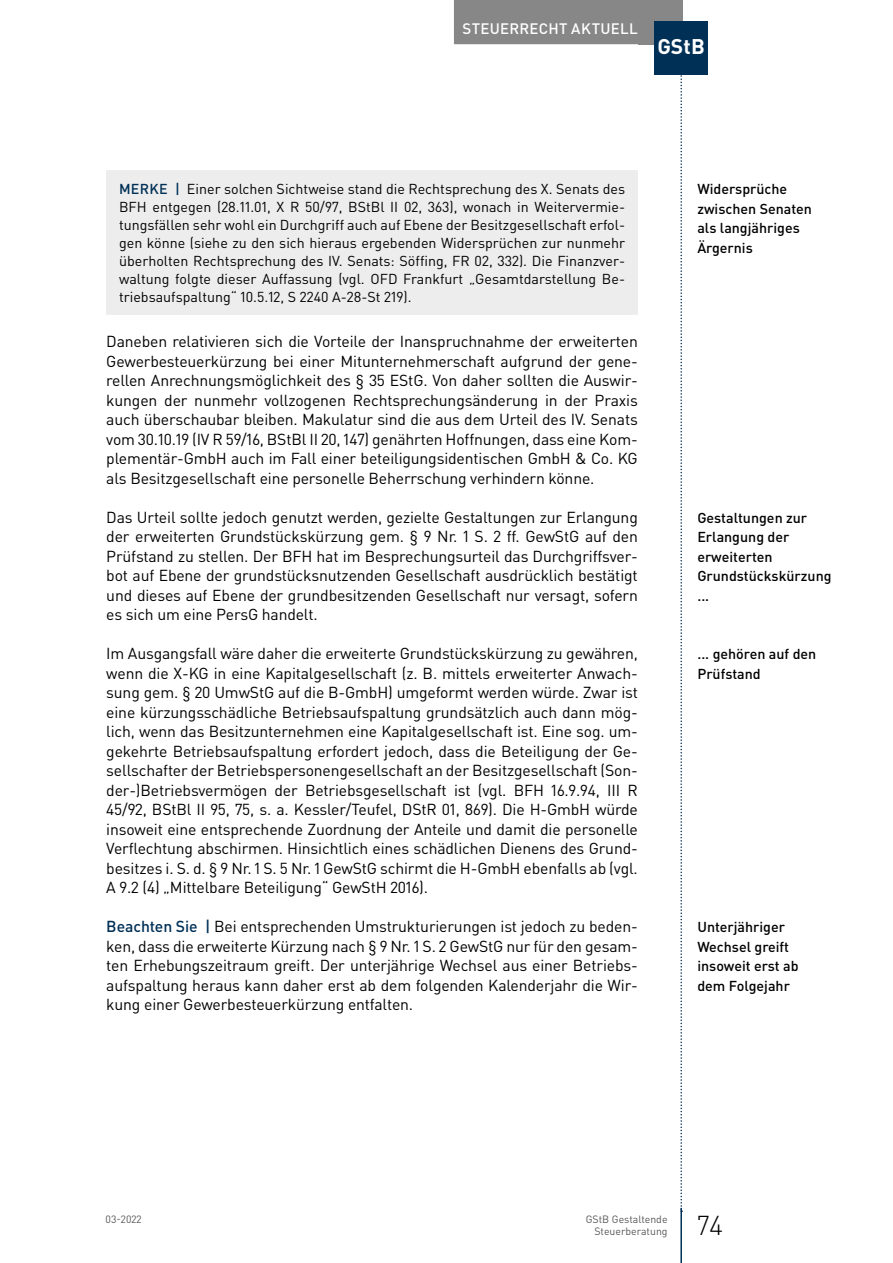
<style>
.page{position:relative;width:893px;height:1263px;background:#fff}
.page>*{position:absolute;margin:0;border:0;box-sizing:border-box;transform-origin:0 0}
.t1{font:300 27px "DIN Pro";color:#000}
.t2{font:700 21px "DIN Pro";color:#fff}
.t3{font:15.75px/19.5px "DIN Pro";letter-spacing:-.01em;color:#000;text-align:justify}
.t4{font:500 15px "DIN Pro";letter-spacing:.02em;color:#fff}
.t5{font:14.25px/18px "DIN Pro";color:#000;text-align:justify}
.t6{font:500 14.25px/19.5px "DIN Pro";color:#000}
.t7{font:500 14.25px "DIN Pro";color:#003056}
.t8{font:10.5px/12.8px "DIN Pro";color:#575756;text-align:right}
.s1{font-weight:500;color:#003056}
</style>
<div class="page">
<svg style="left:680px;top:74px;width:2px;height:1134px"></svg>
<div style="left:638px;top:0;width:44px;height:44px;background:#878787"></div>
<hr style="left:680px;top:1208px;width:2px;height:55px;background:#003056">
<div style="left:454px;top:0;width:192px;height:44px;background:#878787"></div>
<div style="left:655px;top:21px;width:53px;height:53px;background:#003056"></div>
<div style="left:106px;top:170px;width:532px;height:144px;background:#ededed"></div>
<p class="t4" style="left:462px;top:18px;width:177px">Steuerrecht aktuell</p>
<h2 class="t2" style="left:657px;top:32px;width:49px">GStB</h2>
<p class="t5" style="left:119px;top:179px;width:508px;text-indent:56px"><span class="s1">|</span> Einer solchen Sichtweise stand die Rechtsprechung des X. Senats des BFH entgegen (28.11.01, X R 50/97, BStBl II 02, 363), wonach in Weitervermie&shy;tungsfällen sehr wohl ein Durchgriff auch auf Ebene der Besitzgesellschaft erfol&shy;gen könne (siehe zu den sich hieraus ergebenden Widersprüchen zur nunmehr überholten Rechtsprechung des IV. Senats: Söffing, FR 02, 332). Die Finanzver&shy;waltung folgte dieser Auffassung (vgl. OFD Frankfurt „Gesamtdarstellung Be&shy;triebsaufspaltung“ 10.5.12, S 2240 A-28-St 219).</p>
<p class="t3" style="left:106px;top:331px;width:533px">Daneben relativieren sich die Vorteile der Inanspruchnahme der erweiterten Gewerbesteuerkürzung bei einer Mitunternehmerschaft aufgrund der gene&shy;rellen Anrechnungsmöglichkeit des § 35 EStG. Von daher sollten die Auswir&shy;kungen der nunmehr vollzogenen Rechtsprechungsänderung in der Praxis auch überschaubar bleiben. Makulatur sind die aus dem Urteil des IV. Senats vom 30.10.19 (IV R 59/16, BStBl II 20, 147) genährten Hoffnungen, dass eine Kom&shy;plementär-GmbH auch im Fall einer beteiligungsidentischen GmbH &amp; Co. KG als Besitzgesellschaft eine personelle Beherrschung verhindern könne.</p>
<p class="t3" style="left:106px;top:507px;width:533px">Das Urteil sollte jedoch genutzt werden, gezielte Gestaltungen zur Erlangung der erweiterten Grundstückskürzung gem. § 9 Nr. 1 S. 2 ff. GewStG auf den Prüfstand zu stellen. Der BFH hat im Besprechungsurteil das Durchgriffsver&shy;bot auf Ebene der grundstücksnutzenden Gesellschaft ausdrücklich bestätigt und dieses auf Ebene der grundbesitzenden Gesellschaft nur versagt, sofern es sich um eine PersG handelt.</p>
<p class="t3" style="left:106px;top:643px;width:533px">Im Ausgangsfall wäre daher die erweiterte Grundstückskürzung zu gewähren, wenn die X-KG in eine Kapitalgesellschaft (z. B. mittels erweiterter Anwach&shy;sung gem. § 20 UmwStG auf die B-GmbH) umgeformt werden würde. Zwar ist eine kürzungsschädliche Betriebsaufspaltung grundsätzlich auch dann mög&shy;lich, wenn das Besitzunternehmen eine Kapitalgesellschaft ist. Eine sog. um&shy;gekehrte Betriebsaufspaltung erfordert jedoch, dass die Beteiligung der Ge&shy;sellschafter der Betriebspersonengesellschaft an der Besitzgesellschaft (Son&shy;der-)Betriebsvermögen der Betriebsgesellschaft ist (vgl. BFH 16.9.94, III R 45/92, BStBl II 95, 75, s. a. Kessler/Teufel, DStR 01, 869). Die H-GmbH würde insoweit eine entsprechende Zuordnung der Anteile und damit die personelle Verflechtung abschirmen. Hinsichtlich eines schädlichen Dienens des Grund&shy;besitzes i. S. d. § 9 Nr. 1 S. 5 Nr. 1 GewStG schirmt die H-GmbH ebenfalls ab (vgl.<br>A 9.2 (4) „Mittelbare Beteiligung“ GewStH 2016).</p>
<p class="t3" style="left:106px;top:916px;width:533px"><span class="s1">Beachten Sie |</span> Bei entsprechenden Umstrukturierungen ist jedoch zu beden&shy;ken, dass die erweiterte Kürzung nach § 9 Nr. 1 S. 2 GewStG nur für den gesam&shy;ten Erhebungszeitraum greift. Der unterjährige Wechsel aus einer Betriebs&shy;aufspaltung heraus kann daher erst ab dem folgenden Kalenderjahr die Wir&shy;kung einer Gewerbesteuerkürzung entfalten.</p>
<p class="t7" style="left:119px;top:179px;width:20px">MERKE</p>
<p class="t6" style="left:697px;top:179px;width:116px">Widersprüche zwischen Senaten als langjähriges<br>Ärgernis</p>
<p class="t6" style="left:697px;top:507px;width:136px">Gestaltungen zur<br>Erlangung der erweiterten<br>Grundstückskürzung ...</p>
<p class="t6" style="left:697px;top:644px;width:120px">... gehören auf den<br>Prüfstand</p>
<p class="t6" style="left:697px;top:917px;width:103px">Unterjähriger<br>Wechsel greift insoweit erst ab dem Folgejahr</p>
<p class="t8" style="left:106px;top:1212px;width:38px">03-2022</p>
<p class="t8" style="left:586px;top:1212px;width:83px">GStB Gestaltende<br>Steuerberatung</p>
<h1 class="t1" style="left:697px;top:1207px;width:27px">74</h1>
</div>
